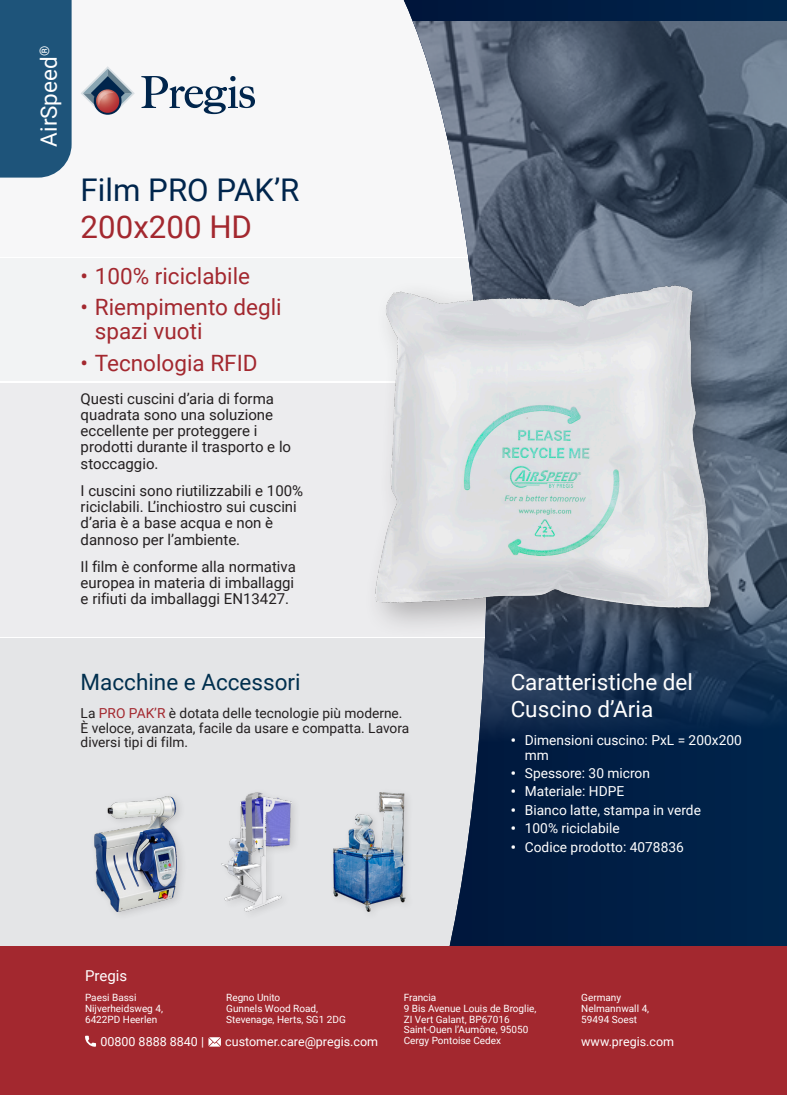
<style>
.page{position:relative;width:787px;height:1095px;background:#fff}
.page>*{position:absolute;margin:0;border:0;box-sizing:border-box;transform-origin:0 0}
.t1{font:31.25px "Roboto";color:#00254c}
.t2{font:31.25px "Roboto";color:#a3282f}
.t3{font:22.5px/24.2px "Roboto";color:#a3282f}
.t4{font:22.5px/27px "Roboto";color:#fff}
.t5{font:22.5px "Roboto";color:#002f4e}
.body_-_white{font:15px/16.2px "Roboto";color:#231f20}
.t6{font:15px "Roboto";color:#fff}
.t7{font:13.75px/14.9px "Roboto";color:#fff}
.body_-_white-2{font:13.75px/14.9px "Roboto";color:#231f20}
.t8{font:12.5px "Roboto";color:#fff}
.t9{font:10px/10.6px "Roboto";color:#fff}
.s1{color:#a3282f}
.s2{font-weight:900}
</style>
<div class="page">
<div style="left:0;top:639px;width:787px;height:307px;background:#e4e5e7"></div>
<div style="left:0;top:259px;width:787px;height:122px;background:#f2f3f4"></div>
<div style="left:0;top:0;width:787px;height:257px;background:#f7f7f8"></div>
<div style="left:0;top:383px;width:787px;height:254px;background:#ececee"></div>
<svg style="left:404px;top:0;width:383px;height:946px;background:#0e2a4e"></svg>
<img style="left:404px;top:21px;width:383px;height:906px">
<svg style="left:141px;top:76px;width:114px;height:38px"></svg>
<svg style="left:81px;top:66px;width:54px;height:49px"></svg>
<div style="left:0;top:946px;width:787px;height:149px;background:#a3282f"></div>
<div style="left:0;top:0;width:72px;height:178px;background:#1e547a"></div>
<div style="left:362px;top:272px;width:384px;height:372px;background:#231f20;opacity:.3"></div>
<img style="left:375px;top:285px;width:335px;height:323px">
<svg style="left:85px;top:1036px;width:11px;height:11px"></svg>
<svg style="left:208px;top:1037px;width:13px;height:10px"></svg>
<div style="left:89px;top:791px;width:98px;height:130px;background:#231f20;opacity:.15"></div>
<img style="left:94px;top:796px;width:83px;height:115px">
<img style="left:222px;top:792px;width:69px;height:119px">
<div style="left:329px;top:787px;width:85px;height:134px;background:#231f20;opacity:.15"></div>
<img style="left:334px;top:792px;width:71px;height:120px">
<p class="t4" style="left:34px;top:147px;width:102px;rotate:-90deg">AirSpeed<sup>®</sup></p>
<p class="t1" style="left:81px;top:168px;width:220px">Film PRO PAK’R</p>
<p class="t2" style="left:81px;top:205px;width:173px">200x200 HD</p>
<p class="t3" style="left:81px;top:263px;width:171px">• 100% riciclabile</p>
<p class="t3" style="left:95px;top:294px;width:188px;text-indent:-14px">• Riempimento degli spazi vuoti</p>
<p class="t3" style="left:81px;top:350px;width:178px">• Tecnologia RFID</p>
<p class="body_-_white" style="left:81px;top:390px;width:212px">Questi cuscini d’aria di forma quadrata sono una soluzione eccellente per proteggere i prodotti durante il trasporto e lo stoccaggio.</p>
<p class="body_-_white" style="left:81px;top:482px;width:224px">I cuscini sono riutilizzabili e 100% riciclabili. L’inchiostro sui cuscini d’aria è a base acqua e non è dannoso per l’ambiente.</p>
<p class="body_-_white" style="left:81px;top:558px;width:217px;text-align:justify">Il film è conforme alla normativa europea in materia di imballaggi e rifiuti da imballaggi EN13427.</p>
<p class="t5" style="left:81px;top:666px;width:221px">Macchine e Accessori</p>
<p class="body_-_white-2" style="left:81px;top:705px;width:330px">La <span class="s1">PRO PAK’R</span> è dotata delle tecnologie più moderne.<br>È veloce, avanzata, facile da usare e compatta. Lavora diversi tipi di film.</p>
<p class="t4" style="left:510px;top:667px;width:184px">Caratteristiche del<br>Cuscino d’Aria</p>
<p class="t7" style="left:525px;top:732px;width:218px;text-indent:-14px"><span class="s2">•</span> Dimensioni cuscino: PxL = 200x200 mm</p>
<p class="t7" style="left:510px;top:765px;width:141px"><span class="s2">•</span> Spessore: 30 micron</p>
<p class="t7" style="left:510px;top:783px;width:115px"><span class="s2">•</span> Materiale: HDPE</p>
<p class="t7" style="left:510px;top:802px;width:192px"><span class="s2">•</span> Bianco latte, stampa in verde</p>
<p class="t7" style="left:510px;top:820px;width:111px"><span class="s2">•</span> 100% riciclabile</p>
<p class="t7" style="left:510px;top:839px;width:175px"><span class="s2">•</span> Codice prodotto: 4078836</p>
<p class="t6" style="left:85px;top:965px;width:44px">Pregis</p>
<p class="t9" style="left:85px;top:992px;width:53px">Paesi Bassi</p>
<p class="t9" style="left:85px;top:1003px;width:79px">Nijverheidsweg 4,<br>6422PD Heerlen</p>
<p class="t9" style="left:226px;top:992px;width:56px">Regno Unito</p>
<p class="t9" style="left:226px;top:1003px;width:93px">Gunnels Wood Road,</p>
<p class="t9" style="left:226px;top:1013px;width:121px">Stevenage, Herts, SG1 2DG</p>
<p class="t9" style="left:404px;top:992px;width:34px">Francia</p>
<p class="t9" style="left:404px;top:1003px;width:134px">9 Bis Avenue Louis de Broglie,<br>ZI Vert Galant, BP67016</p>
<p class="t9" style="left:404px;top:1024px;width:126px">Saint-Ouen l’Aumône, 95050<br>Cergy Pontoise Cedex</p>
<p class="t9" style="left:581px;top:992px;width:41px">Germany</p>
<p class="t9" style="left:581px;top:1003px;width:69px">Nelmannwall 4,</p>
<p class="t9" style="left:581px;top:1013px;width:57px">59494 Soest</p>
<p class="t8" style="left:100px;top:1033px;width:105px">00800 8888 8840 |</p>
<p class="t8" style="left:225px;top:1033px;width:154px">customer.care@pregis.com</p>
<p class="t8" style="left:581px;top:1033px;width:94px">www.pregis.com</p>
</div>
